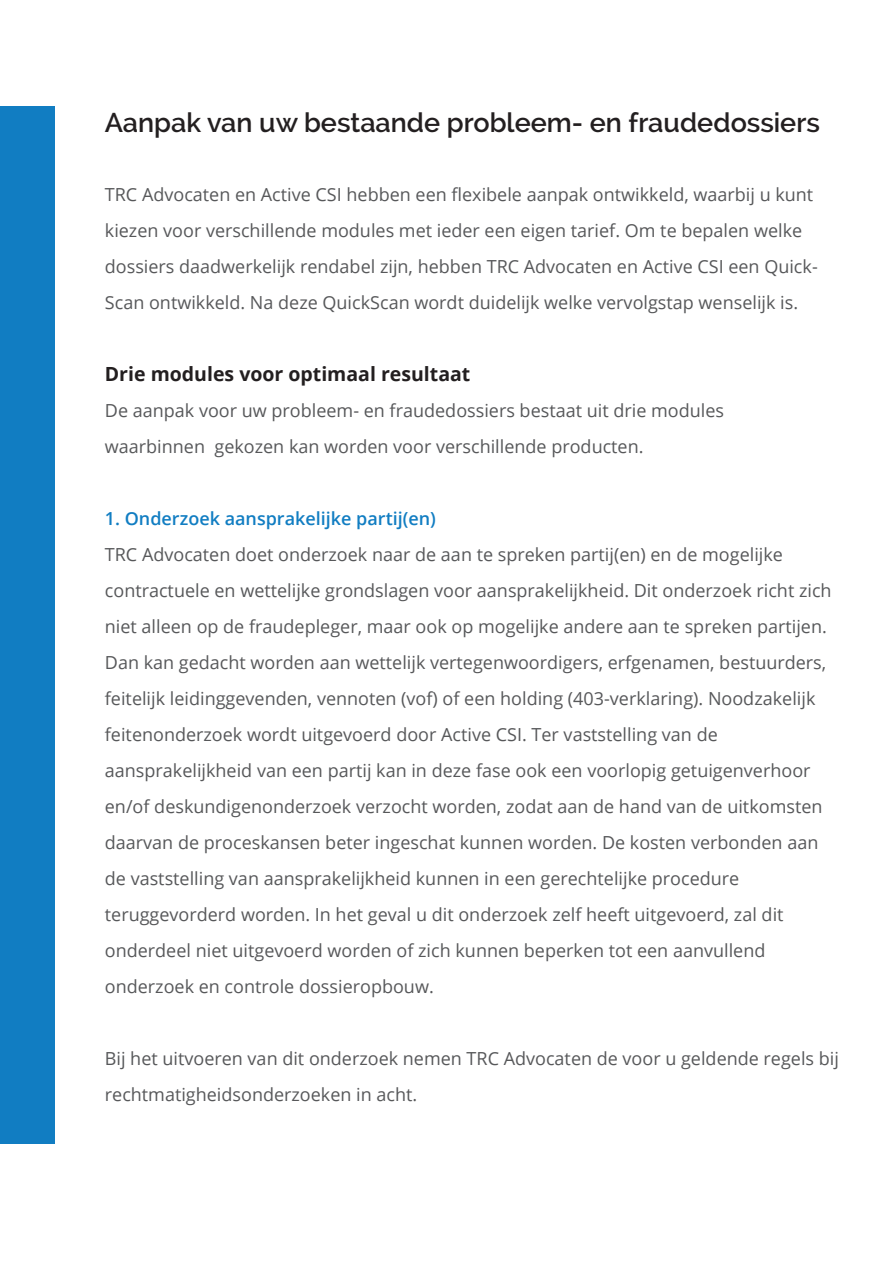
<style>
.page{position:relative;width:893px;height:1263px;background:#fff}
.page>*{position:absolute;margin:0;border:0;box-sizing:border-box;transform-origin:0 0}
.t1{font:600 27px "Raleway";color:#231f20}
.t2{font:700 19.5px "Open Sans";color:#231f20}
.t3{font:18px/36px "Open Sans";color:#57585a}
.t4{font:600 18px "Open Sans";color:#117dc2}
</style>
<div class="page">
<div style="left:0;top:107px;width:54px;height:1037px;background:#117dc2"></div>
<p class="t1" style="left:105px;top:107px;width:716px">Aanpak van uw bestaande probleem- en fraudedossiers</p>
<p class="t3" style="left:105px;top:176px;width:714px">TRC Advocaten en Active CSI hebben een flexibele aanpak ontwikkeld, waarbij u kunt kiezen voor verschillende modules met ieder een eigen tarief. Om te bepalen welke dossiers daadwerkelijk rendabel zijn, hebben TRC Advocaten en Active CSI een Quick-Scan ontwikkeld. Na deze QuickScan wordt duidelijk welke vervolgstap wenselijk is.</p>
<p class="t2" style="left:105px;top:360px;width:367px">Drie modules voor optimaal resultaat</p>
<p class="t3" style="left:105px;top:392px;width:621px">De aanpak voor uw probleem- en fraudedossiers bestaat uit drie modules</p>
<p class="t3" style="left:105px;top:428px;width:540px">waarbinnen gekozen kan worden voor verschillende producten.</p>
<p class="t4" style="left:105px;top:506px;width:333px">1. Onderzoek aansprakelijke partij(en)</p>
<p class="t3" style="left:105px;top:536px;width:680px">TRC Advocaten doet onderzoek naar de aan te spreken partij(en) en de mogelijke</p>
<p class="t3" style="left:105px;top:572px;width:728px">contractuele en wettelijke grondslagen voor aansprakelijkheid. Dit onderzoek richt zich niet alleen op de fraudepleger, maar ook op mogelijke andere aan te spreken partijen.<br>Dan kan gedacht worden aan wettelijk vertegenwoordigers, erfgenamen, bestuurders, feitelijk leidinggevenden, vennoten (vof) of een holding (403-verklaring). Noodzakelijk feitenonderzoek wordt uitgevoerd door Active CSI. Ter vaststelling van de</p>
<p class="t3" style="left:105px;top:752px;width:719px">aansprakelijkheid van een partij kan in deze fase ook een voorlopig getuigenverhoor en/of deskundigenonderzoek verzocht worden, zodat aan de hand van de uitkomsten daarvan de proceskansen beter ingeschat kunnen worden. De kosten verbonden aan de vaststelling van aansprakelijkheid kunnen in een gerechtelijke procedure</p>
<p class="t3" style="left:105px;top:896px;width:680px">teruggevorderd worden. In het geval u dit onderzoek zelf heeft uitgevoerd, zal dit</p>
<p class="t3" style="left:105px;top:932px;width:662px">onderdeel niet uitgevoerd worden of zich kunnen beperken tot een aanvullend</p>
<p class="t3" style="left:105px;top:968px;width:330px">onderzoek en controle dossieropbouw.</p>
<p class="t3" style="left:105px;top:1040px;width:736px">Bij het uitvoeren van dit onderzoek nemen TRC Advocaten de voor u geldende regels bij rechtmatigheidsonderzoeken in acht.</p>
</div>
